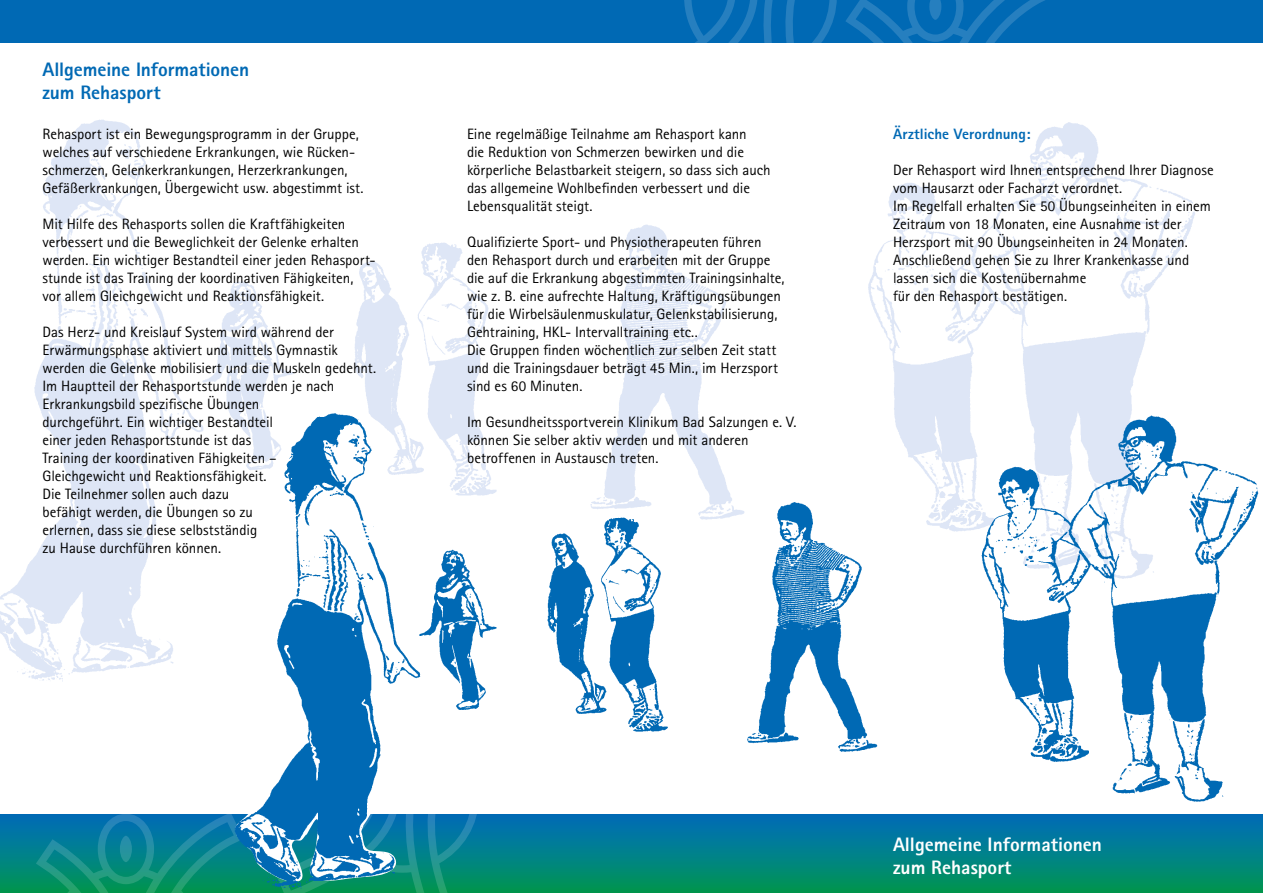
<style>
.page{position:relative;width:1263px;height:893px;background:#fff}
.page>*{position:absolute;margin:0;border:0;box-sizing:border-box;transform-origin:0 0}
.t1{font:800 19.5px/23.4px "Rotis Sans Serif";color:#fff}
.t2{font:800 19.5px/23.4px "Rotis Sans Serif";letter-spacing:-.005em;color:#0069b4}
.t3{font:15px/18px "Rotis Sans Serif";color:#000}
.t4{font:800 15px "Rotis Sans Serif";letter-spacing:.005em;color:#0069b4}
</style>
<div class="page">
<div style="left:0;top:814px;width:1263px;height:79px;background:#00944e"></div>
<div style="left:0;top:0;width:1263px;height:43px;background:#0069b4"></div>
<svg style="left:684px;top:0;width:361px;height:43px"></svg>
<svg style="left:0;top:814px;width:448px;height:79px;background:#088588"></svg>
<img style="left:0;top:119px;width:1195px;height:563px">
<img style="left:221px;top:392px;width:1042px;height:497px">
<h1 class="t2" style="left:43px;top:57px;width:208px">Allgemeine Informationen zum Rehasport</h1>
<p class="t3" style="left:43px;top:125px;width:323px">Rehasport ist ein Bewegungsprogramm in der Gruppe, welches auf verschiedene Erkrankungen, wie Rücken&shy;schmerzen, Gelenkerkrankungen, Herzerkrankungen, Gefäßerkrankungen, Übergewicht usw. abgestimmt ist.</p>
<p class="t3" style="left:43px;top:215px;width:335px">Mit Hilfe des Rehasports sollen die Kraftfähigkeiten verbessert und die Beweglichkeit der Gelenke erhalten werden. Ein wichtiger Bestandteil einer jeden Rehasport&shy;stunde ist das Training der koordinativen Fähigkeiten,<br>vor allem Gleichgewicht und Reaktionsfähigkeit.</p>
<p class="t3" style="left:43px;top:323px;width:335px">Das Herz- und Kreislauf System wird während der Erwärmungsphase aktiviert und mittels Gymnastik werden die Gelenke mobilisiert und die Muskeln gedehnt.<br>Im Hauptteil der Rehasportstunde werden je nach Erkrankungsbild spezifische Übungen<br>durchgeführt. Ein wichtiger Bestandteil<br>einer jeden Rehasportstunde ist das<br>Training der koordinativen Fähigkeiten –<br>Gleichgewicht und Reaktionsfähigkeit.<br>Die Teilnehmer sollen auch dazu<br>befähigt werden, die Übungen so zu<br>erlernen, dass sie diese selbstständig<br>zu Hause durchführen können.</p>
<p class="t3" style="left:467px;top:125px;width:305px">Eine regelmäßige Teilnahme am Rehasport kann<br>die Reduktion von Schmerzen bewirken und die körperliche Belastbarkeit steigern, so dass sich auch das allgemeine Wohlbefinden verbessert und die Lebensqualität steigt.</p>
<p class="t3" style="left:467px;top:233px;width:319px">Qualifizierte Sport- und Physiotherapeuten führen den Rehasport durch und erarbeiten mit der Gruppe die auf die Erkrankung abgestimmten Trainingsinhalte, wie z. B. eine aufrechte Haltung, Kräftigungsübungen für die Wirbelsäulenmuskulatur, Gelenkstabilisierung, Gehtraining, HKL- Intervalltraining etc..<br>Die Gruppen finden wöchentlich zur selben Zeit statt und die Trainingsdauer beträgt 45 Min., im Herzsport sind es 60 Minuten.</p>
<p class="t3" style="left:467px;top:413px;width:331px">Im Gesundheitssportverein Klinikum Bad Salzungen e. V. können Sie selber aktiv werden und mit anderen betroffenen in Austausch treten.</p>
<p class="t4" style="left:893px;top:125px;width:139px">Ärztliche Verordnung:</p>
<p class="t3" style="left:893px;top:161px;width:322px">Der Rehasport wird Ihnen entsprechend Ihrer Diagnose vom Hausarzt oder Facharzt verordnet.<br>Im Regelfall erhalten Sie 50 Übungseinheiten in einem Zeitraum von 18 Monaten, eine Ausnahme ist der Herzsport mit 90 Übungseinheiten in 24 Monaten.<br>Anschließend gehen Sie zu Ihrer Krankenkasse und lassen sich die Kostenübernahme<br>für den Rehasport bestätigen.</p>
<h1 class="t1" style="left:893px;top:832px;width:211px">Allgemeine Informationen zum Rehasport</h1>
</div>
